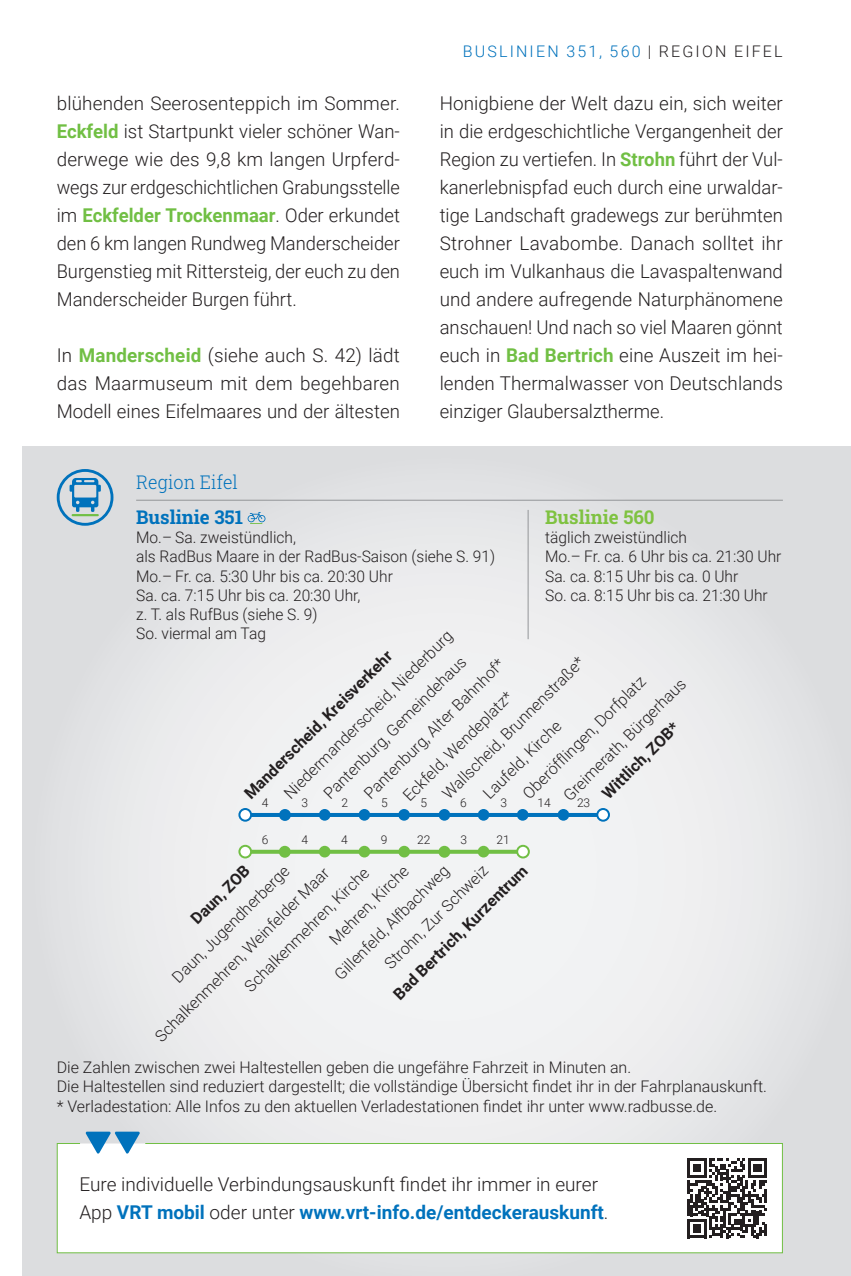
<style>
.page{position:relative;width:851px;height:1276px;background:#fff}
.page>*{position:absolute;margin:0;border:0;box-sizing:border-box;transform-origin:0 0}
.t1{font:300 19px/28px "Roboto";color:#231f20;text-align:justify}
.t2{font:19px "Roboto Slab";color:#0072bc}
.t3{font:300 19px "Roboto Slab";color:#0072bc;scale:.95 1}
.t4{font:19px "Roboto Slab";color:#7fc241}
.t5{font:300 16px/19.2px "Roboto";color:#231f20}
.t6{font:700 16px "Roboto";color:#231f20}
.t7{font:300 16px "Roboto";letter-spacing:.135em;color:#0072bc}
.t8{font:300 12px "Roboto";color:#231f20}
.s1{font-weight:700;color:#71bf44}
.s2{color:#231f20}
.s3{font-weight:700;color:#0072bc}
</style>
<div class="page">
<div style="left:23px;top:446px;width:827px;height:830px;background:linear-gradient(to right,#e7e8ea,#e9eaeb)"></div>
<hr style="left:136px;top:500px;width:646px;height:1px;background:#939598">
<svg style="left:57px;top:469px;width:56px;height:57px;background:#96bbd1"></svg>
<svg style="left:247px;top:512px;width:18px;height:12px"></svg>
<hr style="left:527px;top:510px;width:1px;height:129px;background:#939598">
<hr style="left:246px;top:813px;width:357px;height:4px;background:#0072bc">
<div style="left:438px;top:846px;width:12px;height:11px;background:#71bf44;border-radius:50%"></div>
<svg style="left:252px;top:850px;width:264px;height:4px"></svg>
<div style="left:279px;top:846px;width:12px;height:11px;background:#71bf44;border-radius:50%"></div>
<div style="left:319px;top:846px;width:11px;height:11px;background:#71bf44;border-radius:50%"></div>
<div style="left:358px;top:846px;width:12px;height:11px;background:#71bf44;border-radius:50%"></div>
<div style="left:398px;top:846px;width:12px;height:11px;background:#71bf44;border-radius:50%"></div>
<div style="left:477px;top:846px;width:12px;height:11px;background:#71bf44;border-radius:50%"></div>
<div style="left:517px;top:846px;width:11px;height:11px;background:#fff;border-radius:50%"></div>
<div style="left:516px;top:845px;width:13px;height:13px;border:2px solid #71bf44;border-radius:50%"></div>
<div style="left:239px;top:846px;width:12px;height:11px;background:#fff;border-radius:50%"></div>
<div style="left:238px;top:845px;width:14px;height:13px;border:2px solid #71bf44;border-radius:50%"></div>
<div style="left:438px;top:809px;width:12px;height:11px;background:#0072bc;border-radius:50%"></div>
<div style="left:279px;top:809px;width:12px;height:12px;background:#0072bc;border-radius:50%"></div>
<div style="left:319px;top:809px;width:11px;height:11px;background:#0072bc;border-radius:50%"></div>
<div style="left:358px;top:809px;width:12px;height:11px;background:#0072bc;border-radius:50%"></div>
<div style="left:398px;top:809px;width:12px;height:11px;background:#0072bc;border-radius:50%"></div>
<div style="left:477px;top:809px;width:12px;height:11px;background:#0072bc;border-radius:50%"></div>
<div style="left:557px;top:809px;width:12px;height:11px;background:#0072bc;border-radius:50%"></div>
<div style="left:597px;top:809px;width:12px;height:11px;background:#fff;border-radius:50%"></div>
<div style="left:596px;top:808px;width:14px;height:13px;border:2px solid #0072bc;border-radius:50%"></div>
<div style="left:516px;top:809px;width:12px;height:11px;background:#0072bc;border-radius:50%"></div>
<div style="left:239px;top:809px;width:12px;height:11px;background:#fff;border-radius:50%"></div>
<div style="left:238px;top:808px;width:14px;height:13px;border:2px solid #0072bc;border-radius:50%"></div>
<svg style="left:56px;top:1142px;width:727px;height:111px"></svg>
<svg style="left:85px;top:1131px;width:55px;height:22px"></svg>
<svg style="left:685px;top:1146px;width:82px;height:92px"></svg>
<p class="t1" style="left:57px;top:89px;width:345px">blühenden Seerosenteppich im Sommer.<br><span class="s1">Eckfeld</span> ist Startpunkt vieler schöner Wan&shy;derwege wie des 9,8 km langen Urpferd&shy;wegs zur erdgeschichtlichen Grabungsstelle im <span class="s1">Eckfelder Trockenmaar</span>. Oder erkundet den 6 km langen Rundweg Manderscheider Burgenstieg mit Rittersteig, der euch zu den Manderscheider Burgen führt.</p>
<p class="t1" style="left:57px;top:341px;width:344px">In <span class="s1">Manderscheid</span> (siehe auch S. 42) lädt das Maarmuseum mit dem begehbaren Modell eines Eifelmaares und der ältesten</p>
<p class="t3" style="left:136px;top:469px;width:109px">Region Eifel</p>
<p class="t7" style="left:462px;top:40px;width:321px">BUSLINIEN 351, 560 <span class="s2">| REGION EIFEL</span></p>
<p class="t1" style="left:439px;top:89px;width:345px">Honigbiene der Welt dazu ein, sich weiter in die erdgeschichtliche Vergangenheit der Region zu vertiefen. In <span class="s1">Strohn</span> führt der Vul&shy;kanerlebnispfad euch durch eine urwaldar&shy;tige Landschaft gradewegs zur berühmten Strohner Lavabombe. Danach solltet ihr euch im Vulkanhaus die Lavaspaltenwand und andere aufregende Naturphänomene anschauen! Und nach so viel Maaren gönnt euch in <span class="s1">Bad Bertrich</span> eine Auszeit im hei&shy;lenden Thermalwasser von Deutschlands einziger Glaubersalztherme.</p>
<p class="t2" style="left:136px;top:504px;width:108px">Buslinie 351</p>
<p class="t5" style="left:136px;top:527px;width:360px">Mo.– Sa. zweistündlich,<br>als RadBus Maare in der RadBus-Saison (siehe S. 91)<br>Mo.– Fr. ca. 5:30 Uhr bis ca. 20:30 Uhr<br>Sa. ca. 7:15 Uhr bis ca. 20:30 Uhr,<br>z. T. als RufBus (siehe S. 9)<br>So. viermal am Tag</p>
<p class="t4" style="left:545px;top:504px;width:111px">Buslinie 560</p>
<p class="t5" style="left:545px;top:527px;width:238px">täglich zweistündlich<br>Mo.– Fr. ca. 6 Uhr bis ca. 21:30 Uhr<br>Sa. ca. 8:15 Uhr bis ca. 0 Uhr<br>So. ca. 8:15 Uhr bis ca. 21:30 Uhr</p>
<p class="t5" style="left:296px;top:765px;width:204px;line-height:28.2px;text-indent:-28px;rotate:-45deg">Niedermanderscheid, Niederburg<br>Pantenburg, Gemeindehaus</p>
<p class="t6" style="left:239px;top:788px;width:203px;rotate:-45deg">Manderscheid, Kreisverkehr</p>
<p class="t5" style="left:438px;top:788px;width:194px;rotate:-45deg">Wallscheid, Brunnenstraße*</p>
<p class="t5" style="left:359px;top:788px;width:192px;rotate:-45deg">Pantenburg, Alter Bahnhof*</p>
<p class="t8" style="left:381px;top:795px;width:8px">5</p>
<p class="t8" style="left:420px;top:795px;width:8px">5</p>
<p class="t5" style="left:518px;top:788px;width:167px;rotate:-45deg">Oberöfflingen, Dorfplatz</p>
<p class="t5" style="left:558px;top:790px;width:167px;rotate:-45deg">Greimerath, Bürgerhaus</p>
<p class="t5" style="left:398px;top:790px;width:148px;rotate:-45deg">Eckfeld, Wendeplatz*</p>
<p class="t6" style="left:597px;top:788px;width:102px;rotate:-45deg">Wittlich, ZOB*</p>
<p class="t5" style="left:478px;top:788px;width:104px;rotate:-45deg">Laufeld, Kirche</p>
<p class="t8" style="left:500px;top:795px;width:8px">3</p>
<p class="t8" style="left:262px;top:795px;width:8px">4</p>
<p class="t8" style="left:301px;top:795px;width:8px">3</p>
<p class="t8" style="left:341px;top:795px;width:8px">2</p>
<p class="t8" style="left:577px;top:795px;width:15px">23</p>
<p class="t8" style="left:460px;top:795px;width:8px">6</p>
<p class="t8" style="left:537px;top:795px;width:15px">14</p>
<p class="t8" style="left:262px;top:831px;width:8px">6</p>
<p class="t8" style="left:301px;top:831px;width:8px">4</p>
<p class="t8" style="left:341px;top:831px;width:8px">4</p>
<p class="t8" style="left:380px;top:831px;width:8px">9</p>
<p class="t8" style="left:417px;top:831px;width:15px">22</p>
<p class="t5" style="left:168px;top:972px;width:159px;rotate:-45deg">Daun, Jugendherberge</p>
<p class="t8" style="left:460px;top:831px;width:8px">3</p>
<p class="t8" style="left:496px;top:831px;width:15px">21</p>
<p class="t6" style="left:186px;top:913px;width:77px;rotate:-45deg">Daun, ZOB</p>
<p class="t5" style="left:325px;top:934px;width:106px;rotate:-45deg">Mehren, Kirche</p>
<p class="t5" style="left:380px;top:959px;width:140px;rotate:-45deg">Strohn, Zur Schweiz</p>
<p class="t6" style="left:388px;top:988px;width:184px;rotate:-45deg">Bad Bertrich, Kurzentrum</p>
<p class="t5" style="left:330px;top:969px;width:156px;rotate:-45deg">Gillenfeld, Alfbachweg</p>
<p class="t5" style="left:217px;top:958px;width:170px;line-height:28px;text-indent:-98px;rotate:-45deg">Schalkenmehren, Weinfelder Maar<br>Schalkenmehren, Kirche</p>
<p class="t5" style="left:57px;top:1057px;width:711px">Die Zahlen zwischen zwei Haltestellen geben die ungefähre Fahrzeit in Minuten an.<br>Die Haltestellen sind reduziert dargestellt; die vollständige Übersicht findet ihr in der Fahrplanauskunft. * Verladestation: Alle Infos zu den aktuellen Verladestationen findet ihr unter www.radbusse.de.</p>
<p class="t1" style="left:79px;top:1169px;width:530px">Eure individuelle Verbindungsauskunft findet ihr immer in eurer<br>App <span class="s3">VRT mobil</span> oder unter <span class="s3">www.vrt-info.de/entdeckerauskunft</span>.</p>
</div>
